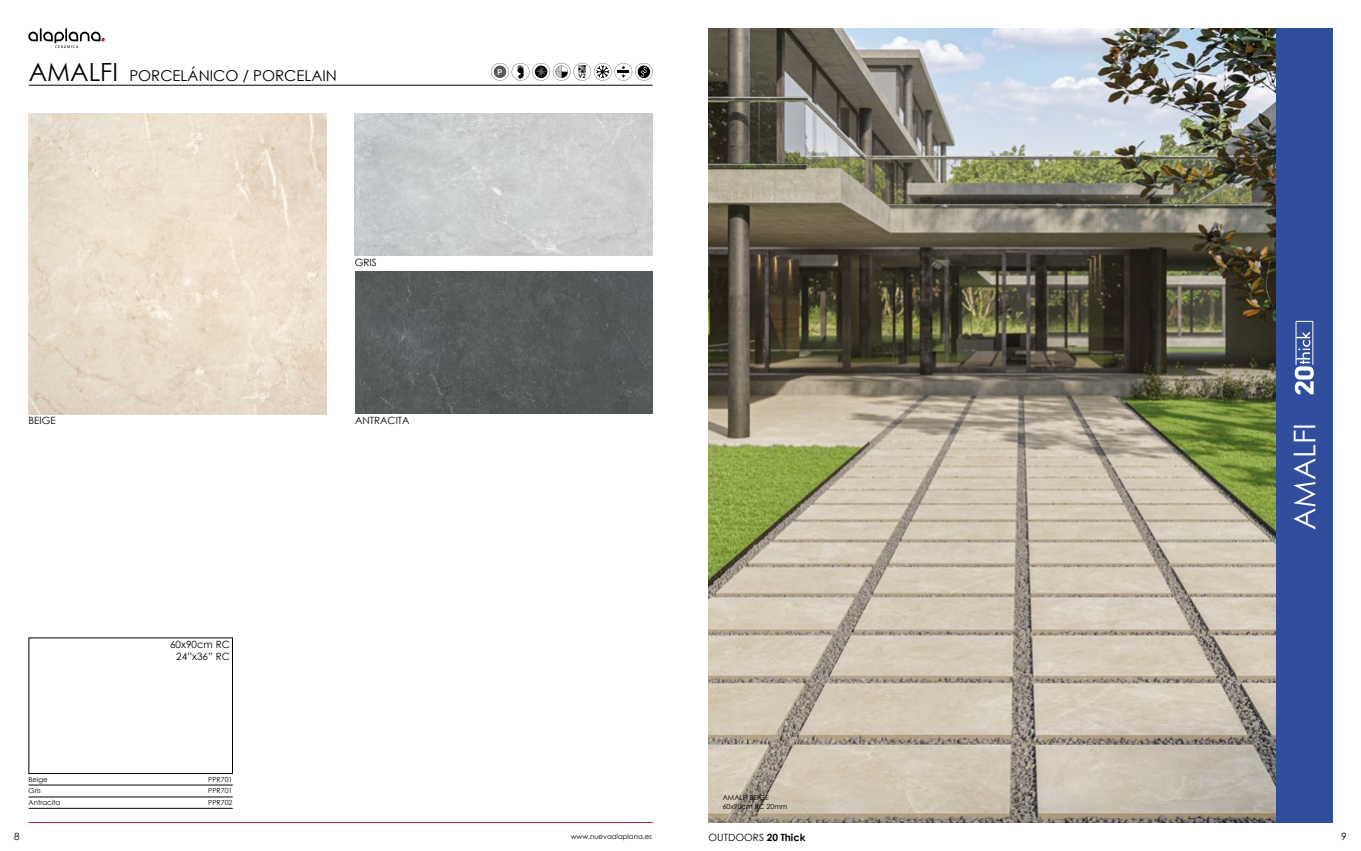
<style>
.page{position:relative;width:1361px;height:851px;background:#fff}
.page>*{position:absolute;margin:0;border:0;box-sizing:border-box;transform-origin:0 0}
.t1{font:30px "Century Gothic";color:#fff}
.t2{font:25px "Century Gothic";color:#000}
.t3{font:15px "Century Gothic";color:#000}
.t4{font:10px/12px "Century Gothic";color:#000;text-align:right}
.t5{font:7px/8.4px "Century Gothic";color:#000}
.t6{font:600 7px "Capitana";color:#fff}
.t7{font:600 5.3px "Capitana";color:#000}
.s1{font-weight:700}
</style>
<div class="page">
<svg style="left:28px;top:28px;width:77px;height:20px"></svg>
<img style="left:708px;top:28px;width:568px;height:794px">
<hr style="left:29px;top:85px;width:624px;height:1px;background:#000">
<hr style="left:29px;top:822px;width:623px;height:1px;background:#9a3135">
<div style="left:1276px;top:28px;width:56px;height:794px;background:#304e9c"></div>
<hr style="left:1295px;top:321px;width:1px;height:44px;background:#fff">
<svg style="left:1296px;top:321px;width:16px;height:1px"></svg>
<hr style="left:1312px;top:321px;width:1px;height:44px;background:#fff">
<svg style="left:1294px;top:331px;width:19px;height:63px"></svg>
<img style="left:28px;top:114px;width:298px;height:300px">
<img style="left:355px;top:114px;width:297px;height:141px">
<img style="left:355px;top:271px;width:298px;height:142px">
<hr style="left:29px;top:808px;width:204px;height:1px;background:#000">
<hr style="left:29px;top:784px;width:204px;height:1px;background:#000">
<hr style="left:29px;top:796px;width:204px;height:1px;background:#000">
<svg style="left:491px;top:63px;width:162px;height:18px"></svg>
<h2 class="t2" style="left:29px;top:54px;width:91px">AMALFI</h2>
<h3 class="t3" style="left:129px;top:65px;width:209px">PORCELÁNICO / PORCELAIN</h3>
<h3 class="t4" style="left:28px;top:414px;width:29px">BEIGE</h3>
<h3 class="t4" style="left:355px;top:256px;width:24px">GRIS</h3>
<h3 class="t4" style="left:355px;top:414px;width:56px">ANTRACITA</h3>
<h3 class="t4" style="left:170px;top:638px;width:61px">60x90cm RC<br>24”x36” RC</h3>
<p class="t5" style="left:29px;top:775px;width:21px">Beige</p>
<p class="t5" style="left:208px;top:775px;width:26px">PPR701</p>
<p class="t5" style="left:29px;top:786px;width:14px">Gris</p>
<p class="t5" style="left:208px;top:786px;width:26px">PPR701</p>
<p class="t5" style="left:29px;top:798px;width:33px">Antracita</p>
<p class="t5" style="left:208px;top:798px;width:26px">PPR702</p>
<p class="t6" style="left:497px;top:67px;width:6px">P</p>
<p class="t7" style="left:578px;top:72px;width:9px">V2</p>
<p class="t5" style="left:723px;top:793px;width:66px">AMALFI BEIGE<br>60x90cm RC 20mm</p>
<h1 class="t1" style="left:1283px;top:530px;width:109px;rotate:-90deg">AMALFI</h1>
<h3 class="t4" style="left:14px;top:829px;width:7px">8</h3>
<p class="t5" style="left:571px;top:832px;width:83px">www.nuevaalaplana.es</p>
<h3 class="t4" style="left:708px;top:831px;width:98px">OUTDOORS <span class="s1">20 Thick</span></h3>
<h3 class="t4" style="left:1341px;top:829px;width:7px">9</h3>
</div>
